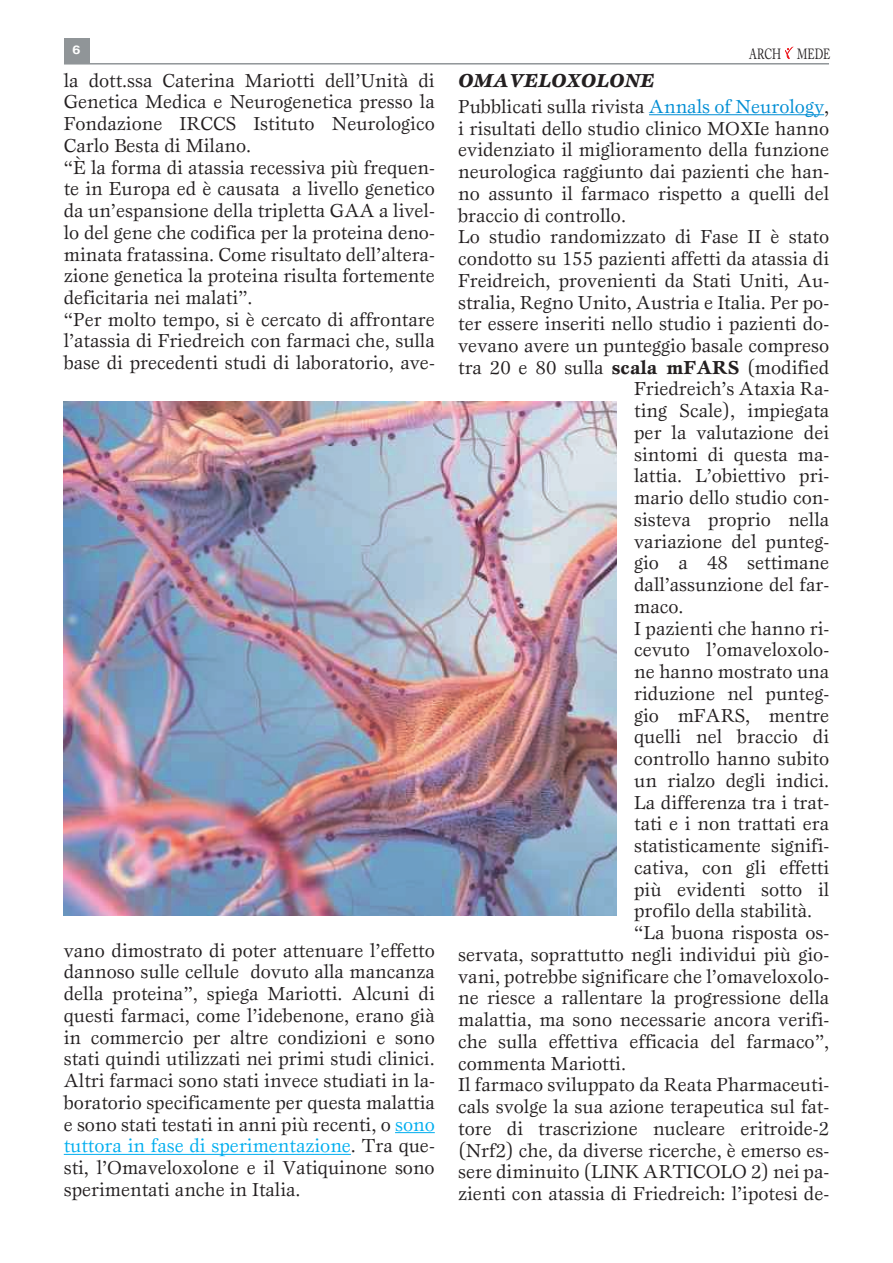
<style>
.page{position:relative;width:893px;height:1263px;background:#fff}
.page>*{position:absolute;margin:0;border:0;box-sizing:border-box;transform-origin:0 0}
.t1{font:19.5px/21.8px "Esprit Std";color:#231f20}
.t2{font:14.7px "Adobe Caslon Pro";color:#231f20;scale:.71 1}
.t3{font:700 12px "Helvetica";color:#fff;scale:1.2 1}
.s1{font-weight:900;font-style:italic}
.s2{color:#008ed4}
.s3{font-weight:700}
.s4{color:#00aeef}
</style>
<div class="page">
<div style="left:64px;top:38px;width:25px;height:26px;background:#909598"></div>
<hr style="left:64px;top:63px;width:765px;height:2px;background:#909598">
<svg style="left:785px;top:47px;width:8px;height:12px"></svg>
<hr style="left:395px;top:1132px;width:40px;height:1px;background:#00aeef">
<hr style="left:64px;top:1154px;width:287px;height:1px;background:#00aeef">
<hr style="left:649px;top:114px;width:175px;height:1px;background:#008ed4">
<img style="left:64px;top:401px;width:552px;height:514px">
<p class="t3" style="left:73px;top:43px;width:8px">6</p>
<p class="t2" style="left:749px;top:49px;width:116px">ARCH MEDE</p>
<p class="t1" style="left:64px;top:71px;width:373px">la dott.ssa Caterina Mariotti dell’Unità di Genetica Medica e Neurogenetica presso la Fondazione IRCCS Istituto Neurologico Carlo Besta di Milano.<br>“È la forma di atassia recessiva più frequen&shy;te in Europa ed è causata a livello genetico da un’espansione della tripletta GAA a livel&shy;lo del gene che codifica per la proteina deno&shy;minata fratassina. Come risultato dell’altera&shy;zione genetica la proteina risulta fortemente deficitaria nei malati”.<br>“Per molto tempo, si è cercato di affrontare l’atassia di Friedreich con farmaci che, sulla base di precedenti studi di laboratorio, ave-</p>
<p class="t1" style="left:458px;top:68px;width:372px;line-height:26.2px"><span class="s1">OMAVELOXOLONE<br></span>Pubblicati sulla rivista <span class="s2">Annals of Neurology</span>,</p>
<p class="t1" style="left:458px;top:119px;width:372px">i risultati dello studio clinico MOXIe hanno</p>
<p class="t1" style="left:458px;top:140px;width:373px">evidenziato il miglioramento della funzione</p>
<p class="t1" style="left:458px;top:162px;width:372px">neurologica raggiunto dai pazienti che han-</p>
<p class="t1" style="left:458px;top:184px;width:373px">no assunto il farmaco rispetto a quelli del</p>
<p class="t1" style="left:458px;top:206px;width:169px">braccio di controllo.</p>
<p class="t1" style="left:458px;top:227px;width:372px">Lo studio randomizzato di Fase II è stato</p>
<p class="t1" style="left:458px;top:249px;width:372px">condotto su 155 pazienti affetti da atassia di</p>
<p class="t1" style="left:458px;top:271px;width:372px">Freidreich, provenienti da Stati Uniti, Au-</p>
<p class="t1" style="left:458px;top:293px;width:372px">stralia, Regno Unito, Austria e Italia. Per po-</p>
<p class="t1" style="left:458px;top:314px;width:372px">ter essere inseriti nello studio i pazienti do-</p>
<p class="t1" style="left:458px;top:336px;width:372px">vevano avere un punteggio basale compreso</p>
<p class="t1" style="left:458px;top:358px;width:372px">tra 20 e 80 sulla <span class="s3">scala mFARS</span> (modified</p>
<p class="t1" style="left:634px;top:380px;width:197px">Friedreich’s Ataxia Ra-</p>
<p class="t1" style="left:634px;top:401px;width:197px">ting Scale), impiegata</p>
<p class="t1" style="left:634px;top:423px;width:197px">per la valutazione dei</p>
<p class="t1" style="left:634px;top:445px;width:196px">sintomi di questa ma-</p>
<p class="t1" style="left:634px;top:467px;width:197px">lattia. L’obiettivo pri-</p>
<p class="t1" style="left:634px;top:488px;width:197px">mario dello studio con-</p>
<p class="t1" style="left:634px;top:510px;width:197px">sisteva proprio nella</p>
<p class="t1" style="left:634px;top:532px;width:197px">variazione del punteg-</p>
<p class="t1" style="left:634px;top:554px;width:197px">gio a 48 settimane</p>
<p class="t1" style="left:634px;top:575px;width:197px">dall’assunzione del far-</p>
<p class="t1" style="left:634px;top:597px;width:51px">maco.</p>
<p class="t1" style="left:634px;top:619px;width:197px">I pazienti che hanno ri-</p>
<p class="t1" style="left:634px;top:641px;width:197px">cevuto l’omaveloxolo-</p>
<p class="t1" style="left:634px;top:662px;width:197px">ne hanno mostrato una</p>
<p class="t1" style="left:634px;top:684px;width:197px">riduzione nel punteg-</p>
<p class="t1" style="left:634px;top:706px;width:196px">gio mFARS, mentre</p>
<p class="t1" style="left:634px;top:728px;width:197px">quelli nel braccio di</p>
<p class="t1" style="left:634px;top:749px;width:196px">controllo hanno subito</p>
<p class="t1" style="left:634px;top:771px;width:197px">un rialzo degli indici.</p>
<p class="t1" style="left:634px;top:793px;width:197px">La differenza tra i trat-</p>
<p class="t1" style="left:634px;top:815px;width:196px">tati e i non trattati era</p>
<p class="t1" style="left:634px;top:836px;width:197px">statisticamente signifi-</p>
<p class="t1" style="left:634px;top:858px;width:196px">cativa, con gli effetti</p>
<p class="t1" style="left:634px;top:880px;width:197px">più evidenti sotto il</p>
<p class="t1" style="left:634px;top:901px;width:179px">profilo della stabilità.</p>
<p class="t1" style="left:634px;top:923px;width:197px">“La buona risposta os-</p>
<p class="t1" style="left:458px;top:945px;width:372px">servata, soprattutto negli individui più gio-</p>
<p class="t1" style="left:458px;top:967px;width:373px">vani, potrebbe significare che l’omaveloxolo-</p>
<p class="t1" style="left:458px;top:988px;width:372px">ne riesce a rallentare la progressione della</p>
<p class="t1" style="left:458px;top:1010px;width:373px">malattia, ma sono necessarie ancora verifi-</p>
<p class="t1" style="left:458px;top:1032px;width:372px">che sulla effettiva efficacia del farmaco”,</p>
<p class="t1" style="left:458px;top:1054px;width:169px">commenta Mariotti.</p>
<p class="t1" style="left:458px;top:1075px;width:373px">Il farmaco sviluppato da Reata Pharmaceuti-</p>
<p class="t1" style="left:458px;top:1097px;width:372px">cals svolge la sua azione terapeutica sul fat-</p>
<p class="t1" style="left:458px;top:1119px;width:372px">tore di trascrizione nucleare eritroide-2</p>
<p class="t1" style="left:458px;top:1141px;width:373px">(Nrf2) che, da diverse ricerche, è emerso es-</p>
<p class="t1" style="left:458px;top:1162px;width:372px">sere diminuito (LINK ARTICOLO 2) nei pa-</p>
<p class="t1" style="left:458px;top:1184px;width:373px">zienti con atassia di Friedreich: l’ipotesi de-</p>
<p class="t1" style="left:64px;top:941px;width:373px;text-align:justify">vano dimostrato di poter attenuare l’effetto dannoso sulle cellule dovuto alla mancanza della proteina”, spiega Mariotti. Alcuni di questi farmaci, come l’idebenone, erano già in commercio per altre condizioni e sono stati quindi utilizzati nei primi studi clinici.<br>Altri farmaci sono stati invece studiati in la&shy;boratorio specificamente per questa malattia e sono stati testati in anni più recenti, o <span class="s4">sono tuttora in fase di sperimentazione</span>. Tra que&shy;sti, l’Omaveloxolone e il Vatiquinone sono sperimentati anche in Italia.</p>
</div>
